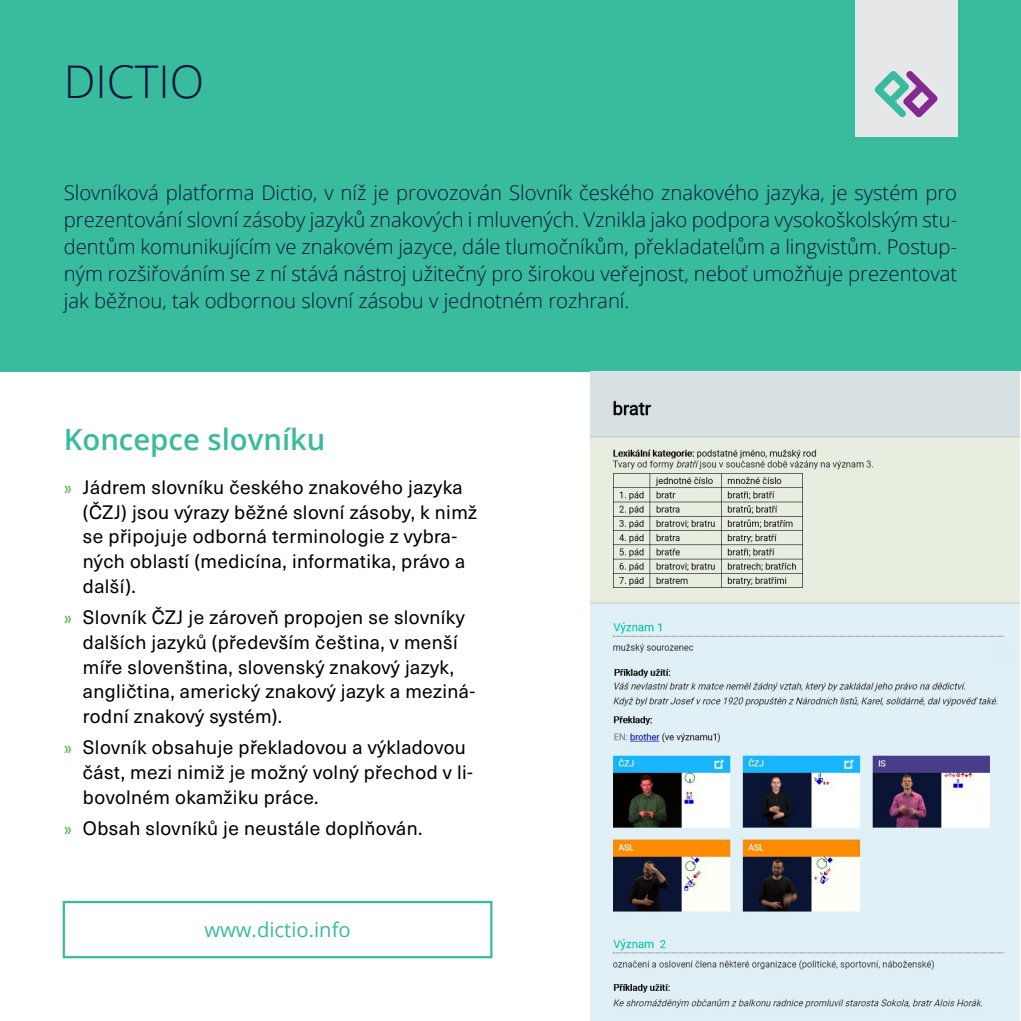
<style>
.page{position:relative;width:1021px;height:1021px;background:#fff}
.page>*{position:absolute;margin:0;border:0;box-sizing:border-box;transform-origin:0 0}
.Nadpis_1_vlevo_-_blo{font:300 45px "Open Sans";color:#00123c}
.Nadpis_2_vlevo{font:600 29.25px "Open Sans";color:#39bb9d}
.odstavec_-_blok{font:300 20.25px/27px "Open Sans";color:#00123c;text-align:justify}
.malý_odkaz{font:20.25px "Open Sans";color:#39bb9d}
.t1{font:19.12px/24.8px "Neue Haas Unica Pro";letter-spacing:.02em;color:#000}
.s1{font-size:18px;color:#4cb749}
</style>
<div class="page">
<div style="left:0;top:0;width:1020px;height:372px;background:#39bb9d"></div>
<div style="left:63px;top:900px;width:429px;height:58px;border:2px solid #39bb9d"></div>
<hr style="left:1020px;top:789px;width:1px;height:231px;background:#d6eaf4">
<div style="left:855px;top:0;width:102px;height:137px;background:#e6e7e8"></div>
<svg style="left:874px;top:71px;width:63px;height:47px"></svg>
<img style="left:591px;top:372px;width:428px;height:648px">
<h1 class="Nadpis_1_vlevo_-_blo" style="left:64px;top:51px;width:142px">DICTIO</h1>
<p class="odstavec_-_blok" style="left:64px;top:178px;width:894px">Slovníková platforma Dictio, v níž je provozován Slovník českého znakového jazyka, je systém pro prezentování slovní zásoby jazyků znakových i mluvených. Vznikla jako podpora vysokoškolským stu&shy;dentům komunikujícím ve znakovém jazyce, dále tlumočníkům, překladatelům a lingvistům. Postup&shy;ným rozšiřováním se z ní stává nástroj užitečný pro širokou veřejnost, neboť umožňuje prezentovat jak běžnou, tak odbornou slovní zásobu v jednotném rozhraní.</p>
<h2 class="Nadpis_2_vlevo" style="left:64px;top:419px;width:263px">Koncepce slovníku</h2>
<p class="t1" style="left:83px;top:475px;width:396px;text-indent:-19px"><span class="s1">»</span> Jádrem slovníku českého znakového jazyka (ČZJ) jsou výrazy běžné slovní zásoby, k nimž se připojuje odborná terminologie z vybra&shy;ných oblastí (medicína, informatika, právo a další).</p>
<p class="t1" style="left:83px;top:605px;width:394px;text-indent:-19px"><span class="s1">»</span> Slovník ČZJ je zároveň propojen se slovníky dalších jazyků (především čeština, v menší míře slovenština, slovenský znakový jazyk, angličtina, americký znakový jazyk a meziná&shy;rodní znakový systém).</p>
<p class="t1" style="left:83px;top:735px;width:391px;text-indent:-19px"><span class="s1">»</span> Slovník obsahuje překladovou a výkladovou část, mezi nimiž je možný volný přechod v li&shy;bovolném okamžiku práce.</p>
<p class="t1" style="left:64px;top:816px;width:360px"><span class="s1">»</span> Obsah slovníků je neustále doplňován.</p>
<p class="malý_odkaz" style="left:204px;top:916px;width:148px">www.dictio.info</p>
</div>
